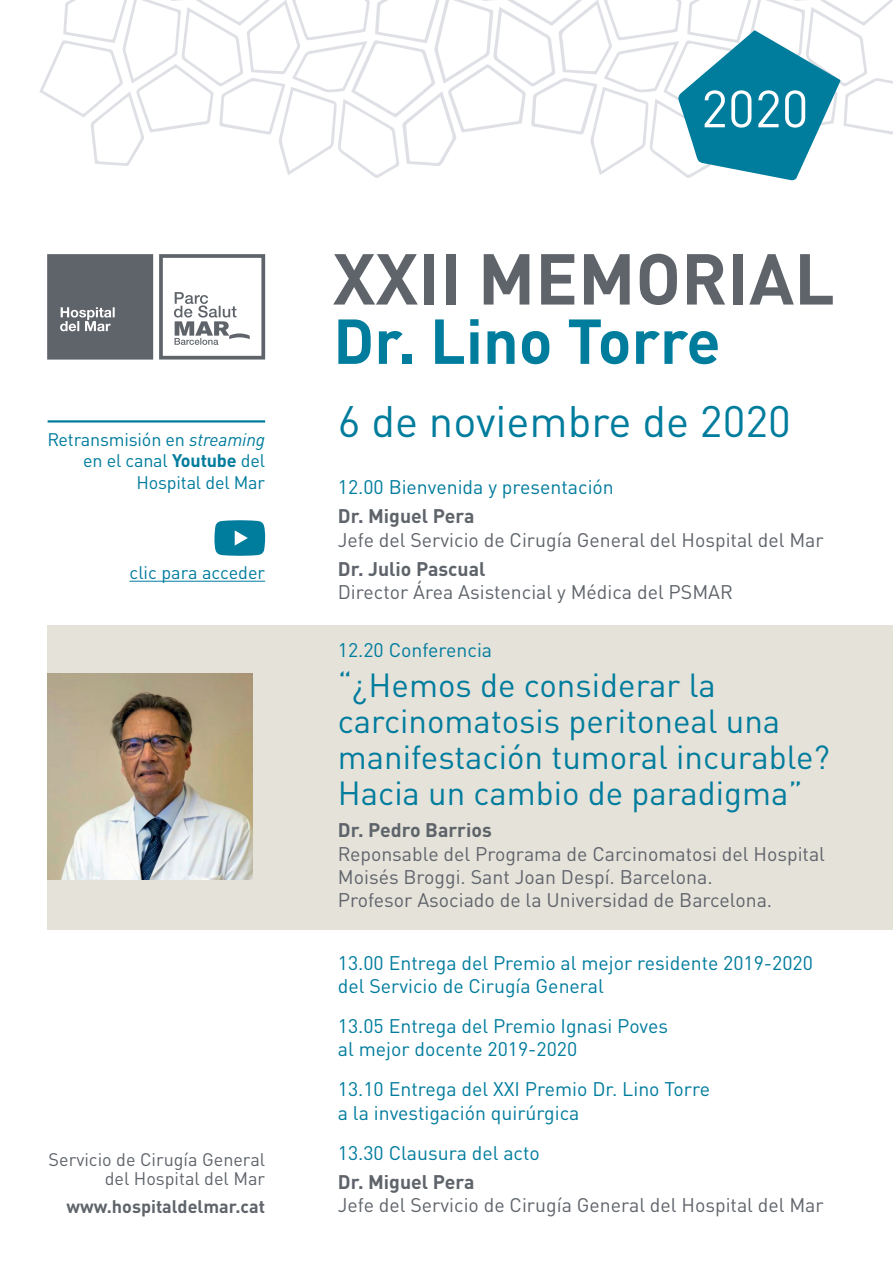
<style>
.page{position:relative;width:893px;height:1263px;background:#fff}
.page>*{position:absolute;margin:0;border:0;box-sizing:border-box;transform-origin:0 0}
.t1{font:700 70.8px "DIN Pro";color:#5f646b}
.t2{font:700 62.4px "DIN Pro";color:#007c9d}
.t3{font:51.45px "DIN Pro";color:#fff}
.t4{font:43.5px "DIN Pro";color:#007c9d}
.t5{font:33px/36px "DIN Pro";color:#007c9d}
.t6{font:19.5px/23.4px "DIN Pro";color:#5f646b}
.t7{font:19.5px/23.4px "DIN Pro";color:#007c9d}
.t8{font:700 19.5px "DIN Pro";color:#5f646b}
.t9{font:18px/21.6px "DIN Pro";letter-spacing:-.01em;color:#007c9d;text-align:right}
.t10{font:18px/19px "DIN Pro";color:#5f646b;text-align:right}
.t11{font:700 18px "DIN Pro";color:#5f646b}
.s1{font-style:italic}
.s2{font-weight:700}
</style>
<div class="page">
<div style="left:47px;top:625px;width:846px;height:304px;background:#e5e2da"></div>
<img style="left:47px;top:674px;width:206px;height:205px">
<svg style="left:47px;top:254px;width:218px;height:106px"></svg>
<svg style="left:39px;top:0;width:854px;height:181px"></svg>
<hr style="left:48px;top:420px;width:217px;height:2px;background:#007c9d">
<hr style="left:130px;top:581px;width:135px;height:1px;background:#007c9d">
<svg style="left:214px;top:520px;width:52px;height:36px;background:#268fab"></svg>
<p class="t9" style="left:47px;top:427px;width:219px">Retransmisión en <span class="s1">streaming </span>en el canal <span class="s2">Youtube</span> del<br>Hospital del Mar</p>
<p class="t9" style="left:130px;top:560px;width:137px">clic para acceder</p>
<p class="t10" style="left:49px;top:1148px;width:218px">Servicio de Cirugía General del Hospital del Mar</p>
<p class="t11" style="left:67px;top:1191px;width:200px">www.hospitaldelmar.cat</p>
<h3 class="t3" style="left:701px;top:68px;width:109px">2020</h3>
<h1 class="t1" style="left:333px;top:220px;width:504px">XXII MEMORIAL</h1>
<h2 class="t2" style="left:333px;top:289px;width:389px">Dr. Lino Torre</h2>
<h3 class="t4" style="left:338px;top:387px;width:454px">6 de noviembre de 2020</h3>
<p class="t7" style="left:338px;top:473px;width:278px">12.00 Bienvenida y presentación</p>
<p class="t8" style="left:338px;top:500px;width:138px">Dr. Miguel Pera</p>
<p class="t6" style="left:338px;top:526px;width:487px">Jefe del Servicio de Cirugía General del Hospital del Mar</p>
<p class="t8" style="left:338px;top:553px;width:149px">Dr. Julio Pascual</p>
<p class="t6" style="left:338px;top:579px;width:397px">Director Área Asistencial y Médica del PSMAR</p>
<p class="t7" style="left:338px;top:637px;width:156px">12.20 Conferencia</p>
<h3 class="t5" style="left:338px;top:663px;width:494px">“¿Hemos de considerar la carcinomatosis peritoneal una manifestación tumoral incurable?<br>Hacia un cambio de paradigma”</h3>
<p class="t8" style="left:338px;top:814px;width:156px">Dr. Pedro Barrios</p>
<p class="t6" style="left:338px;top:840px;width:489px">Reponsable del Programa de Carcinomatosi del Hospital<br>Moisés Broggi. Sant Joan Despí. Barcelona.<br>Profesor Asociado de la Universidad de Barcelona.</p>
<p class="t7" style="left:338px;top:949px;width:477px">13.00 Entrega del Premio al mejor residente 2019-2020 del Servicio de Cirugía General</p>
<p class="t7" style="left:338px;top:1012px;width:332px">13.05 Entrega del Premio Ignasi Poves al mejor docente 2019-2020</p>
<p class="t7" style="left:338px;top:1076px;width:374px">13.10 Entrega del XXI Premio Dr. Lino Torre a la investigación quirúrgica</p>
<p class="t7" style="left:338px;top:1139px;width:204px">13.30 Clausura del acto</p>
<p class="t8" style="left:338px;top:1166px;width:138px">Dr. Miguel Pera</p>
<p class="t6" style="left:338px;top:1192px;width:487px">Jefe del Servicio de Cirugía General del Hospital del Mar</p>
</div>
